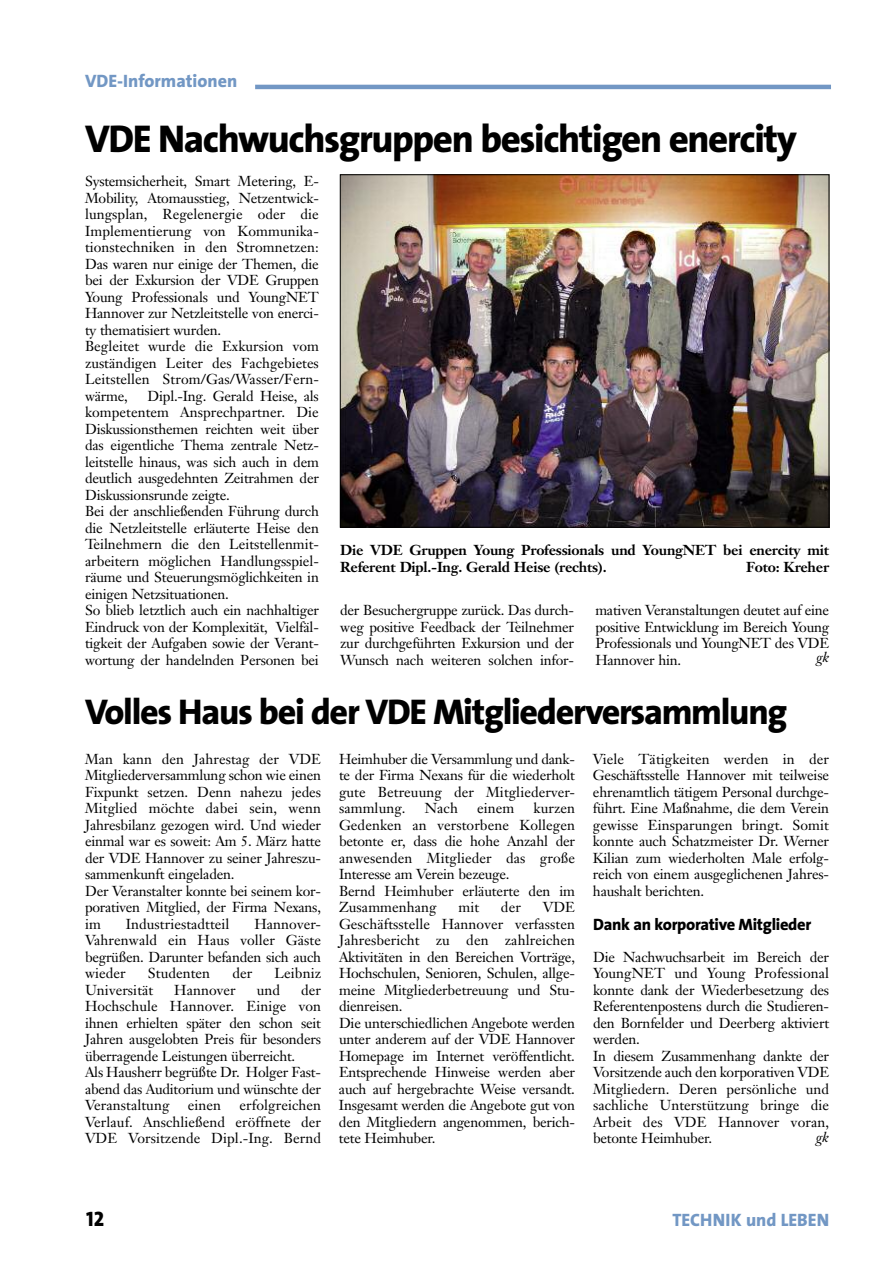
<style>
.page{position:relative;width:893px;height:1263px;background:#fff}
.page>*{position:absolute;margin:0;border:0;box-sizing:border-box;transform-origin:0 0}
.t1{font:800 39px "The Sans";letter-spacing:-.035em;color:#000}
.t2{font:800 36px "The Sans";letter-spacing:-.035em;color:#000}
.t3{font:21px "The Sans Extra Bold Caps";color:#000}
.t4{font:800 18px "The Sans";color:#7297c4}
.t5{font:800 16.5px "The Sans";letter-spacing:-.02em;color:#000}
.t6{font:14.25px/16.5px "Janson Text";letter-spacing:-.015em;color:#000}
.t7{font:700 14.25px/16.5px "Janson Text";letter-spacing:-.015em;color:#000}
.t8{font:14.25px "Janson Text";letter-spacing:.005em;color:#000}
.t9{font:italic 14.25px "Janson Text";color:#000}
</style>
<div class="page">
<hr style="left:255px;top:85px;width:576px;height:4px;background:#7297c4">
<img style="left:342px;top:177px;width:485px;height:348px">
<p class="t4" style="left:85px;top:74px;width:154px">VDE-Informationen</p>
<h1 class="t1" style="left:85px;top:123px;width:713px">VDE Nachwuchsgruppen besichtigen enercity</h1>
<p class="t6" style="left:85px;top:174px;width:235px">Systemsicherheit, Smart Metering, E-Mobility, Atomausstieg, Netzentwick&shy;lungsplan, Regelenergie oder die Implementierung von Kommunika&shy;tionstechniken in den Stromnetzen:<br>Das waren nur einige der Themen, die bei der Exkursion der VDE Gruppen Young Professionals und YoungNET Hannover zur Netzleitstelle von enerci&shy;ty thematisiert wurden.<br>Begleitet wurde die Exkursion vom zuständigen Leiter des Fachgebietes Leitstellen Strom/Gas/Wasser/Fern&shy;wärme,</p>
<p class="t6" style="left:85px;top:389px;width:235px;text-indent:62px">Dipl.-Ing. Gerald Heise, als kompetentem Ansprechpartner. Die Diskussionsthemen reichten weit über das eigentliche Thema zentrale Netz&shy;leitstelle hinaus, was sich auch in dem deutlich ausgedehnten Zeitrahmen der Diskussionsrunde zeigte.<br>Bei der anschließenden Führung durch die Netzleitstelle erläuterte Heise den Teilnehmern die den Leitstellenmit&shy;arbeitern möglichen Handlungsspiel&shy;räume und Steuerungsmöglichkeiten in einigen Netzsituationen.<br>So blieb letztlich auch ein nachhaltiger Eindruck von der Komplexität, Vielfäl&shy;tigkeit der Aufgaben sowie der Verant&shy;wortung der handelnden Personen bei</p>
<p class="t7" style="left:340px;top:543px;width:490px">Die VDE Gruppen Young Professionals und YoungNET bei enercity mit<br>Referent Dipl.-Ing. Gerald Heise (rechts).</p>
<p class="t7" style="left:746px;top:560px;width:85px">Foto: Kreher</p>
<p class="t6" style="left:340px;top:603px;width:235px;text-align:justify">der Besuchergruppe zurück. Das durch&shy;weg positive Feedback der Teilnehmer zur durchgeführten Exkursion und der Wunsch nach weiteren solchen infor-</p>
<p class="t6" style="left:595px;top:603px;width:235px;text-align:justify">mativen Veranstaltungen deutet auf eine positive Entwicklung im Bereich Young Professionals und YoungNET des VDE Hannover hin.</p>
<p class="t9" style="left:816px;top:651px;width:15px">gk</p>
<h2 class="t2" style="left:85px;top:698px;width:704px">Volles Haus bei der VDE Mitgliederversammlung</h2>
<p class="t6" style="left:85px;top:752px;width:238px">Man kann den Jahrestag der VDE<br>Mitgliederversammlung schon wie einen<br>Fixpunkt setzen. Denn nahezu jedes<br>Mitglied möchte dabei sein, wenn<br>Jahresbilanz gezogen wird. Und wieder einmal war es soweit: Am 5. März hatte der VDE Hannover zu seiner Jahreszu&shy;sammenkunft eingeladen.<br>Der Veranstalter konnte bei seinem kor&shy;porativen Mitglied, der Firma Nexans, im</p>
<p class="t6" style="left:339px;top:752px;width:237px;text-align:justify">Heimhuber die Versammlung und dank&shy;te der Firma Nexans für die wiederholt gute Betreuung der Mitgliederver&shy;sammlung.</p>
<p class="t6" style="left:593px;top:752px;width:237px;text-align:justify">Viele Tätigkeiten werden in der Geschäftsstelle Hannover mit teilweise ehrenamtlich tätigem Personal durchge&shy;führt. Eine Maßnahme, die dem Verein gewisse Einsparungen bringt. Somit konnte auch Schatzmeister Dr. Werner Kilian zum wiederholten Male erfolg&shy;reich von einem ausgeglichenen Jahres&shy;haushalt berichten.</p>
<p class="t5" style="left:593px;top:918px;width:220px">Dank an korporative Mitglieder</p>
<p class="t6" style="left:593px;top:950px;width:237px">Die Nachwuchsarbeit im Bereich der<br>YoungNET und Young Professional konnte dank der Wiederbesetzung des<br>Referentenpostens durch die Studieren&shy;den Bornfelder und Deerberg aktiviert werden.<br>In diesem Zusammenhang dankte der<br>Vorsitzende auch den korporativen VDE<br>Mitgliedern. Deren persönliche und sachliche Unterstützung bringe die<br>Arbeit des VDE Hannover voran, betonte Heimhuber.</p>
<p class="t6" style="left:339px;top:801px;width:237px;text-indent:194px">kurzen<br>Gedenken an verstorbene Kollegen betonte er, dass die hohe Anzahl der anwesenden Mitglieder das große<br>Interesse am Verein bezeuge.<br>Bernd Heimhuber erläuterte den im<br>Zusammenhang</p>
<p class="t6" style="left:425px;top:801px;width:35px">Nach</p>
<p class="t6" style="left:477px;top:801px;width:39px">einem</p>
<p class="t6" style="left:458px;top:900px;width:22px">mit</p>
<p class="t6" style="left:501px;top:900px;width:21px">der</p>
<p class="t6" style="left:339px;top:900px;width:238px;text-indent:204px">VDE<br>Geschäftsstelle Hannover verfassten<br>Jahresbericht zu den zahlreichen<br>Aktivitäten in den Bereichen Vorträge,<br>Hochschulen, Senioren, Schulen, allge&shy;meine Mitgliederbetreuung und Stu&shy;dienreisen.<br>Die unterschiedlichen Angebote werden unter anderem auf der VDE Hannover<br>Homepage im Internet veröffentlicht.<br>Entsprechende Hinweise werden aber auch auf hergebrachte Weise versandt.<br>Insgesamt werden die Angebote gut von den Mitgliedern angenommen, berich&shy;tete Heimhuber.</p>
<p class="t8" style="left:126px;top:918px;width:105px">Industriestadtteil</p>
<p class="t6" style="left:85px;top:917px;width:237px;text-align:justify;text-indent:169px">Hannover-Vahrenwald ein Haus voller Gäste begrüßen. Darunter befanden sich auch wieder</p>
<p class="t8" style="left:148px;top:967px;width:64px">Studenten</p>
<p class="t6" style="left:232px;top:966px;width:21px">der</p>
<p class="t8" style="left:274px;top:967px;width:48px">Leibniz</p>
<p class="t8" style="left:85px;top:984px;width:70px">Universität</p>
<p class="t8" style="left:174px;top:984px;width:63px">Hannover</p>
<p class="t6" style="left:257px;top:983px;width:25px">und</p>
<p class="t6" style="left:85px;top:983px;width:238px;text-indent:216px">der<br>Hochschule Hannover. Einige von ihnen erhielten später den schon seit<br>Jahren ausgelobten Preis für besonders überragende Leistungen überreicht.<br>Als Hausherr begrüßte Dr. Holger Fast&shy;abend das Auditorium und wünschte der<br>Veranstaltung</p>
<p class="t6" style="left:85px;top:1098px;width:237px;text-align:justify;text-indent:155px">erfolgreichen Verlauf. Anschließend eröffnete der VDE Vorsitzende Dipl.-Ing. Bernd</p>
<p class="t6" style="left:188px;top:1098px;width:35px">einen</p>
<p class="t9" style="left:816px;top:1131px;width:15px">gk</p>
<h3 class="t3" style="left:86px;top:1211px;width:20px">12</h3>
<p class="t4" style="left:672px;top:1212px;width:158px">TECHNIK und LEBEN</p>
</div>
